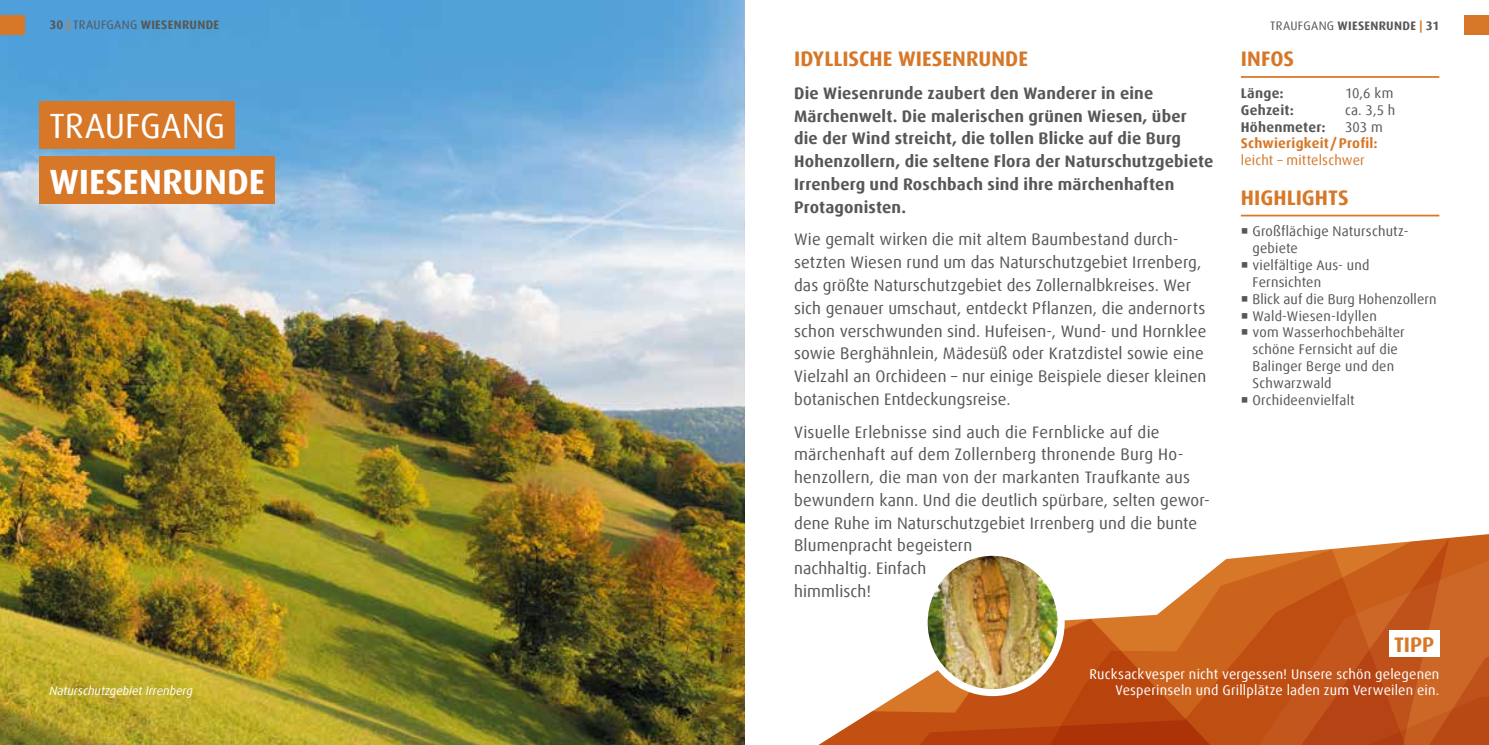
<style>
.page{position:relative;width:1489px;height:745px;background:#fff}
.page>*{position:absolute;margin:0;border:0;box-sizing:border-box;transform-origin:0 0}
.t1{font:700 35px "Dax Offc Pro";color:#fff}
.t2{font:35px "Dax Offc Pro";color:#fff}
.t3{font:700 21px "Dax Offc Pro";color:#d77728}
.t4{font:16.62px/22.8px "Dax Offc Pro";letter-spacing:.01em;color:#575756}
.t5{font:700 16.62px/22.8px "Dax Offc Pro";letter-spacing:.01em;color:#575756}
.t6{font:14px/16.8px "Dax Offc Pro";letter-spacing:.015em;color:#575756}
.t7{font:14px "Dax Offc Pro";letter-spacing:.015em;color:#fff}
.t8{font:700 14px "Dax Offc Pro";letter-spacing:.015em;color:#575756}
.t9{font:700 14px "Dax Offc Pro";letter-spacing:.015em;color:#d77728}
.t10{font:14px "Dax Offc Pro";letter-spacing:.01em;color:#d77728}
.t11{font:700 12.25px "Dax Offc Pro";letter-spacing:.025em;color:#575756}
.t12{font:italic 12.25px "Dax Offc Pro";color:#fff}
.s1{color:#d77728}
.s2{font-weight:400}
</style>
<div class="page">
<img style="left:0;top:0;width:744px;height:744px">
<svg style="left:820px;top:549px;width:668px;height:195px"></svg>
<svg style="left:1197px;top:537px;width:252px;height:81px"></svg>
<svg style="left:985px;top:618px;width:503px;height:126px;background:#c05318"></svg>
<div style="left:39px;top:157px;width:236px;height:47px;background:#d77728"></div>
<hr style="left:1240px;top:76px;width:199px;height:2px;background:#d77728">
<hr style="left:1240px;top:214px;width:199px;height:2px;background:#d77728">
<div style="left:0;top:15px;width:25px;height:20px;background:#d77728"></div>
<div style="left:39px;top:101px;width:196px;height:47px;background:#d77728"></div>
<img style="left:924px;top:552px;width:137px;height:140px">
<div style="left:920px;top:548px;width:144px;height:147px;border:7px solid #fff;border-radius:50%"></div>
<div style="left:1388px;top:630px;width:51px;height:26px;background:#fff"></div>
<div style="left:1463px;top:15px;width:25px;height:20px;background:#d77728"></div>
<p class="t11" style="left:50px;top:17px;width:171px">30 <span class="s1">|</span> <span class="s2">TRAUFGANG</span> WIESENRUNDE</p>
<h1 class="t2" style="left:49px;top:104px;width:177px">TRAUFGANG</h1>
<h1 class="t1" style="left:49px;top:159px;width:217px">WIESENRUNDE</h1>
<p class="t3" style="left:794px;top:45px;width:235px">IDYLLISCHE WIESENRUNDE</p>
<p class="t5" style="left:794px;top:82px;width:421px">Die Wiesenrunde zaubert den Wanderer in eine Märchenwelt. Die malerischen grünen Wiesen, über die der Wind streicht, die tollen Blicke auf die Burg Hohenzollern, die seltene Flora der Naturschutzgebiete Irrenberg und Roschbach sind ihre märchenhaften Protagonisten.</p>
<p class="t4" style="left:794px;top:228px;width:414px">Wie gemalt wirken die mit altem Baumbestand durch&shy;setzten Wiesen rund um das Naturschutzgebiet Irrenberg, das größte Naturschutzgebiet des Zollernalbkreises. Wer sich genauer umschaut, entdeckt Pflanzen, die andernorts schon verschwunden sind. Hufeisen-, Wund- und Hornklee sowie Berghähnlein, Mädesüß oder Kratzdistel sowie eine Vielzahl an Orchideen – nur einige Beispiele dieser kleinen botanischen Entdeckungsreise.</p>
<p class="t4" style="left:794px;top:420px;width:417px">Visuelle Erlebnisse sind auch die Fernblicke auf die märchenhaft auf dem Zollernberg thronende Burg Ho&shy;henzollern, die man von der markanten Traufkante aus bewundern kann. Und die deutlich spürbare, selten gewor&shy;dene Ruhe im Naturschutzgebiet Irrenberg und die bunte Blumenpracht begeistern<br>nachhaltig. Einfach<br>himmlisch!</p>
<p class="t11" style="left:1269px;top:18px;width:171px"><span class="s2">TRAUFGANG</span> WIESENRUNDE <span class="s1">|</span> 31</p>
<p class="t3" style="left:1240px;top:45px;width:55px">INFOS</p>
<p class="t8" style="left:1240px;top:84px;width:44px">Länge:</p>
<p class="t6" style="left:1344px;top:85px;width:50px">10,6 km</p>
<p class="t8" style="left:1240px;top:101px;width:54px">Gehzeit:</p>
<p class="t6" style="left:1344px;top:101px;width:52px">ca. 3,5 h</p>
<p class="t8" style="left:1240px;top:117px;width:86px">Höhenmeter:</p>
<p class="t6" style="left:1344px;top:118px;width:39px">303 m</p>
<p class="t9" style="left:1240px;top:134px;width:138px">Schwierigkeit / Profil:</p>
<p class="t10" style="left:1240px;top:151px;width:125px">leicht – mittelschwer</p>
<p class="t3" style="left:1240px;top:184px;width:109px">HIGHLIGHTS</p>
<p class="t6" style="left:1252px;top:223px;width:158px;text-indent:-12px">○ Großflächige Naturschutz&shy;gebiete</p>
<p class="t6" style="left:1252px;top:257px;width:119px;text-indent:-12px">○ vielfältige Aus- und<br>Fernsichten</p>
<p class="t6" style="left:1240px;top:290px;width:197px">○ Blick auf die Burg Hohenzollern</p>
<p class="t6" style="left:1240px;top:307px;width:137px">○ Wald-Wiesen-Idyllen</p>
<p class="t6" style="left:1252px;top:324px;width:154px;text-indent:-12px">○ vom Wasserhochbehälter schöne Fernsicht auf die<br>Balinger Berge und den<br>Schwarzwald</p>
<p class="t6" style="left:1240px;top:391px;width:115px">○ Orchideenvielfalt</p>
<p class="t3" style="left:1393px;top:631px;width:42px">TIPP</p>
<p class="t7" style="left:1089px;top:664px;width:351px">Rucksackvesper nicht vergessen! Unsere schön gelegenen</p>
<p class="t12" style="left:50px;top:682px;width:145px">Naturschutzgebiet Irrenberg</p>
<p class="t7" style="left:1115px;top:681px;width:325px">Vesperinseln und Grillplätze laden zum Verweilen ein.</p>
</div>
